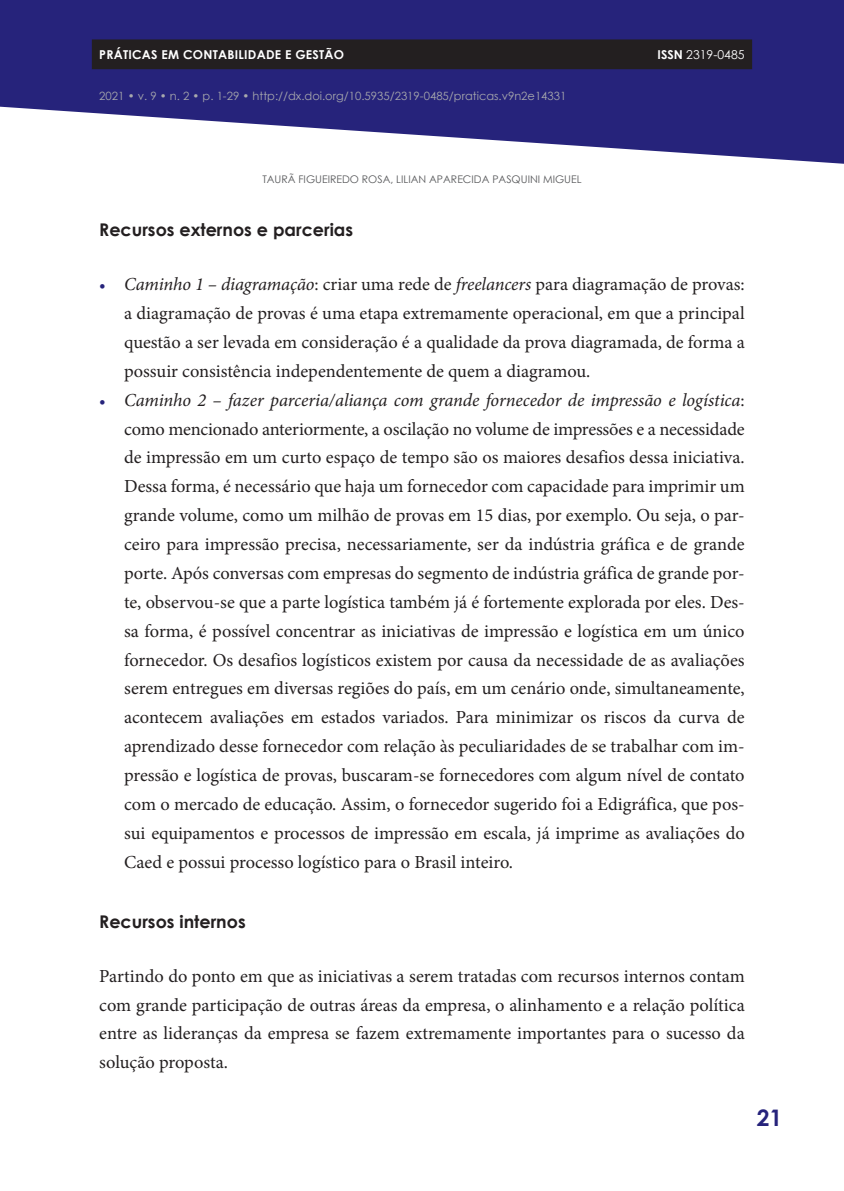
<style>
.page{position:relative;width:844px;height:1191px;background:#fff}
.page>*{position:absolute;margin:0;border:0;box-sizing:border-box;transform-origin:0 0}
.t1{font:700 22.75px "Century Gothic";color:#26237b}
.t2{font:18.38px/28.9px "Minion Pro";color:#231f20;text-align:justify}
.t3{font:700 17.5px "Century Gothic";color:#231f20}
.t4{font:700 12.25px "Century Gothic";letter-spacing:.02em;color:#fff}
.t5{font:12.25px "Century Gothic";color:#fff}
.t6{font:11.38px "Century Gothic";color:#a8a9ad}
.t7{font:10.5px "Century Gothic";color:#57585a}
.s1{font-weight:700}
.s2{font-weight:600;font-size:16.62px;color:#26237b}
.s3{font-style:italic}
</style>
<div class="page">
<svg style="left:1px;top:0;width:842px;height:164px;fill:#26237b"></svg>
<svg style="left:0;top:0;width:1px;height:107px"></svg>
<div style="left:92px;top:39px;width:660px;height:30px;background:#231f20"></div>
<p class="t4" style="left:99px;top:45px;width:246px">PRÁTICAS EM CONTABILIDADE E GESTÃO</p>
<p class="t5" style="left:657px;top:46px;width:88px"><span class="s1">ISSN</span> 2319-0485</p>
<p class="t6" style="left:99px;top:88px;width:468px">2021 • v. 9 • n. 2 • p. 1-29 • http://dx.doi.org/10.5935/2319-0485/praticas.v9n2e14331</p>
<p class="t7" style="left:262px;top:172px;width:321px">TAURÃ FIGUEIREDO ROSA, LILIAN APARECIDA PASQUINI MIGUEL</p>
<p class="t3" style="left:99px;top:217px;width:255px">Recursos externos e parcerias</p>
<p class="t2" style="left:124px;top:270px;width:622px;text-indent:-25px"><span class="s2">•</span> <span class="s3">Caminho 1 – diagramação</span>: criar uma rede de <span class="s3">freelancers</span> para diagramação de provas: a diagramação de provas é uma etapa extremamente operacional, em que a principal questão a ser levada em consideração é a qualidade da prova diagramada, de forma a possuir consistência independentemente de quem a diagramou.</p>
<p class="t2" style="left:124px;top:385px;width:622px;text-indent:-25px"><span class="s2">•</span> <span class="s3">Caminho 2 – fazer parceria/aliança com grande fornecedor de impressão e logística</span>: como mencionado anteriormente, a oscilação no volume de impressões e a necessidade de impressão em um curto espaço de tempo são os maiores desafios dessa iniciativa.<br>Dessa forma, é necessário que haja um fornecedor com capacidade para imprimir um grande volume, como um milhão de provas em 15 dias, por exemplo. Ou seja, o par&shy;ceiro para impressão precisa, necessariamente, ser da indústria gráfica e de grande porte. Após conversas com empresas do segmento de indústria gráfica de grande por&shy;te, observou-se que a parte logística também já é fortemente explorada por eles. Des&shy;sa forma, é possível concentrar as iniciativas de impressão e logística em um único fornecedor. Os desafios logísticos existem por causa da necessidade de as avaliações serem entregues em diversas regiões do país, em um cenário onde, simultaneamente, acontecem avaliações em estados variados. Para minimizar os riscos da curva de aprendizado desse fornecedor com relação às peculiaridades de se trabalhar com im&shy;pressão e logística de provas, buscaram-se fornecedores com algum nível de contato com o mercado de educação. Assim, o fornecedor sugerido foi a Edigráfica, que pos&shy;sui equipamentos e processos de impressão em escala, já imprime as avaliações do Caed e possui processo logístico para o Brasil inteiro.</p>
<p class="t3" style="left:99px;top:908px;width:148px">Recursos internos</p>
<p class="t2" style="left:99px;top:961px;width:646px">Partindo do ponto em que as iniciativas a serem tratadas com recursos internos contam com grande participação de outras áreas da empresa, o alinhamento e a relação política entre as lideranças da empresa se fazem extremamente importantes para o sucesso da solução proposta.</p>
<p class="t1" style="left:756px;top:1100px;width:27px">21</p>
</div>
